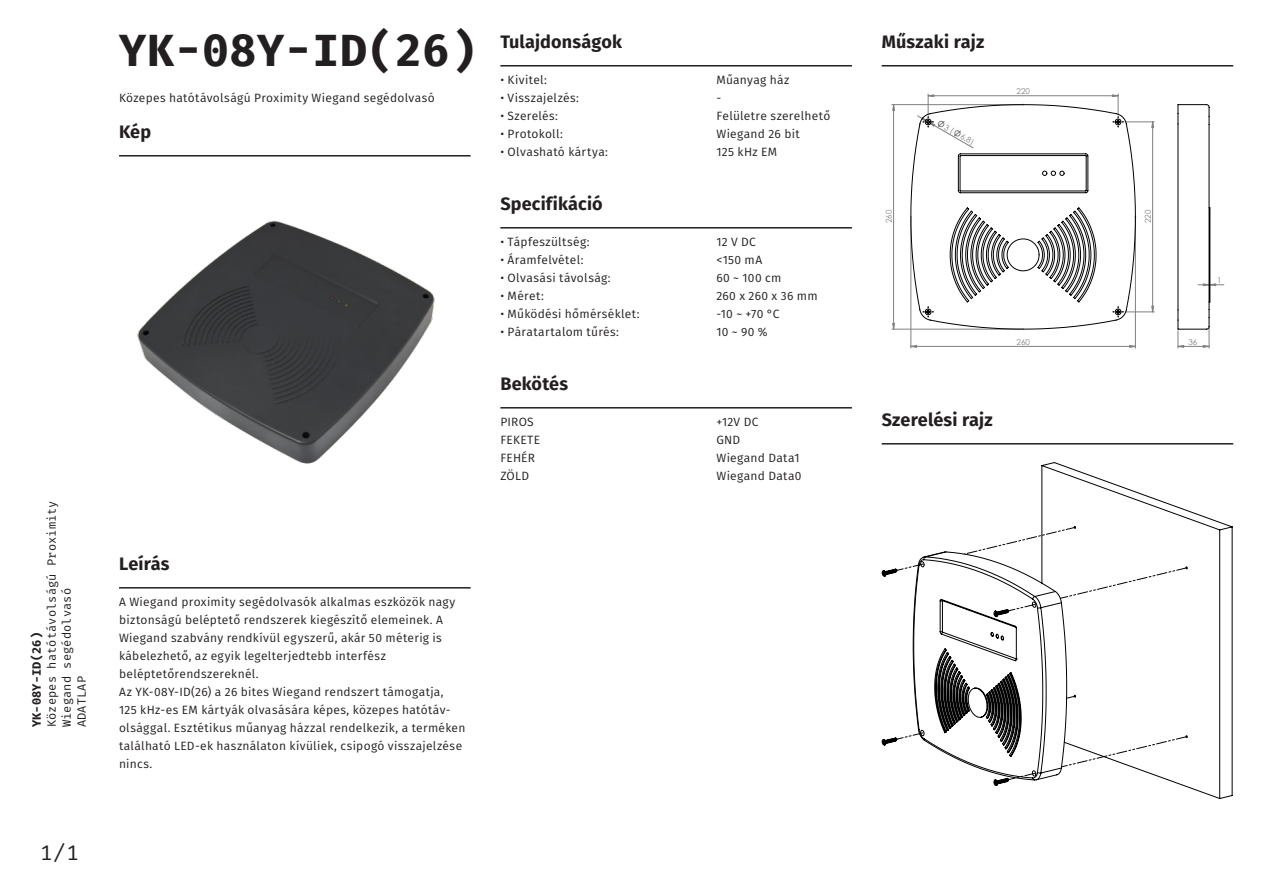
<style>
.page{position:relative;width:1263px;height:893px;background:#fff}
.page>*{position:absolute;margin:0;border:0;box-sizing:border-box;transform-origin:0 0}
.t1{font:700 45px "Fira Mono";letter-spacing:.015em;color:#231f20}
.t2{font:21px "Fira Mono";color:#231f20}
.t3{font:700 18px "Fira Sans";letter-spacing:.01em;color:#231f20}
.t4{font:12px/18px "Fira Sans";letter-spacing:.025em;color:#231f20}
.t5{font:12px/15px "Fira Mono";letter-spacing:.01em;color:#231f20}
.t6{font:700 12px "Fira Mono";letter-spacing:.01em;color:#231f20}
.t7{font:8.1px "Century Gothic";color:#808080}
</style>
<div class="page">
<hr style="left:119px;top:155px;width:352px;height:2px;background:#231f20">
<hr style="left:119px;top:587px;width:352px;height:2px;background:#231f20">
<hr style="left:500px;top:65px;width:352px;height:2px;background:#231f20">
<hr style="left:500px;top:227px;width:352px;height:2px;background:#231f20">
<hr style="left:500px;top:407px;width:352px;height:2px;background:#231f20">
<hr style="left:882px;top:65px;width:351px;height:2px;background:#231f20">
<hr style="left:882px;top:443px;width:351px;height:2px;background:#231f20">
<hr style="left:892px;top:329px;width:129px;height:1px;background:#808080">
<hr style="left:892px;top:104px;width:129px;height:1px;background:#808080">
<hr style="left:911px;top:219px;width:1px;height:129px;background:#808080">
<hr style="left:1135px;top:219px;width:1px;height:129px;background:#808080">
<svg style="left:892px;top:104px;width:3px;height:225px"></svg>
<svg style="left:910px;top:345px;width:225px;height:3px"></svg>
<svg style="left:927px;top:94px;width:227px;height:219px"></svg>
<svg style="left:910px;top:104px;width:226px;height:226px"></svg>
<svg style="left:1177px;top:104px;width:47px;height:244px"></svg>
<svg style="left:882px;top:462px;width:350px;height:337px"></svg>
<svg style="left:897px;top:527px;width:291px;height:256px"></svg>
<img style="left:137px;top:221px;width:298px;height:243px">
<p class="t5" style="left:45px;top:727px;width:228px;rotate:-90deg">Közepes hatótávolságú Proximity<br>Wiegand segédolvasó<br>ADATLAP</p>
<p class="t6" style="left:28px;top:727px;width:97px;rotate:-90deg">YK-08Y-ID(26)</p>
<h2 class="t2" style="left:40px;top:838px;width:40px">1/1</h2>
<p class="t1" style="left:119px;top:19px;width:359px">YK-08Y-ID(26)</p>
<p class="t4" style="left:119px;top:89px;width:317px">Közepes hatótávolságú Proximity Wiegand segédolvasó</p>
<p class="t3" style="left:119px;top:116px;width:34px">Kép</p>
<p class="t3" style="left:500px;top:26px;width:123px">Tulajdonságok</p>
<p class="t4" style="left:500px;top:71px;width:48px">• Kivitel:</p>
<p class="t4" style="left:716px;top:71px;width:75px">Műanyag ház</p>
<p class="t4" style="left:500px;top:89px;width:80px">• Visszajelzés:</p>
<p class="t4" style="left:716px;top:89px;width:6px">-</p>
<p class="t4" style="left:500px;top:107px;width:59px">• Szerelés:</p>
<p class="t4" style="left:716px;top:107px;width:115px">Felületre szerelhető</p>
<p class="t4" style="left:500px;top:125px;width:64px">• Protokoll:</p>
<p class="t4" style="left:716px;top:125px;width:85px">Wiegand 26 bit</p>
<p class="t4" style="left:500px;top:143px;width:109px">• Olvasható kártya:</p>
<p class="t4" style="left:716px;top:143px;width:62px">125 kHz EM</p>
<p class="t3" style="left:500px;top:188px;width:104px">Specifikáció</p>
<p class="t4" style="left:500px;top:233px;width:91px">• Tápfeszültség:</p>
<p class="t4" style="left:716px;top:233px;width:41px">12 V DC</p>
<p class="t4" style="left:500px;top:251px;width:85px">• Áramfelvétel:</p>
<p class="t4" style="left:716px;top:251px;width:47px">&lt;150 mA</p>
<p class="t4" style="left:500px;top:269px;width:112px">• Olvasási távolság:</p>
<p class="t4" style="left:716px;top:269px;width:67px">60 ~ 100 cm</p>
<p class="t4" style="left:500px;top:287px;width:45px">• Méret:</p>
<p class="t4" style="left:716px;top:287px;width:103px">260 x 260 x 36 mm</p>
<p class="t4" style="left:500px;top:305px;width:141px">• Működési hőmérséklet:</p>
<p class="t4" style="left:716px;top:305px;width:65px">-10 ~ +70 °C</p>
<p class="t4" style="left:500px;top:323px;width:120px">• Páratartalom tűrés:</p>
<p class="t4" style="left:716px;top:323px;width:53px">10 ~ 90 %</p>
<p class="t3" style="left:500px;top:368px;width:69px">Bekötés</p>
<p class="t4" style="left:500px;top:413px;width:35px">PIROS</p>
<p class="t4" style="left:716px;top:413px;width:44px">+12V DC</p>
<p class="t4" style="left:500px;top:431px;width:41px">FEKETE</p>
<p class="t4" style="left:716px;top:431px;width:25px">GND</p>
<p class="t4" style="left:500px;top:449px;width:36px">FEHÉR</p>
<p class="t4" style="left:716px;top:449px;width:85px">Wiegand Data1</p>
<p class="t4" style="left:500px;top:467px;width:30px">ZÖLD</p>
<p class="t4" style="left:716px;top:467px;width:87px">Wiegand Data0</p>
<p class="t3" style="left:119px;top:548px;width:52px">Leírás</p>
<p class="t4" style="left:119px;top:593px;width:338px">A Wiegand proximity segédolvasók alkalmas eszközök nagy biztonságú beléptető rendszerek kiegészítő elemeinek. A Wiegand szabvány rendkívül egyszerű, akár 50 méterig is kábelezhető, az egyik legelterjedtebb interfész</p>
<p class="t4" style="left:119px;top:665px;width:141px">beléptetőrendszereknél.</p>
<p class="t4" style="left:119px;top:683px;width:326px">Az YK-08Y-ID(26) a 26 bites Wiegand rendszert támogatja,</p>
<p class="t4" style="left:119px;top:701px;width:333px">125 kHz-es EM kártyák olvasására képes, közepes hatótáv-</p>
<p class="t4" style="left:119px;top:719px;width:348px">olsággal. Esztétikus műanyag házzal rendelkezik, a terméken található LED-ek használaton kívüliek, csipogó visszajelzése nincs.</p>
<p class="t3" style="left:882px;top:26px;width:104px">Műszaki rajz</p>
<p class="t7" style="left:883px;top:223px;width:15px;rotate:-90deg">260</p>
<p class="t7" style="left:948px;top:121px;width:34px;rotate:30deg">3 ( 6,8)</p>
<p class="t7" style="left:1016px;top:85px;width:15px">220</p>
<p class="t7" style="left:1142px;top:223px;width:15px;rotate:-90deg">220</p>
<p class="t7" style="left:1217px;top:274px;width:6px">1</p>
<p class="t7" style="left:1016px;top:336px;width:15px">260</p>
<p class="t7" style="left:1188px;top:336px;width:10px">36</p>
<p class="t3" style="left:882px;top:404px;width:113px">Szerelési rajz</p>
</div>
